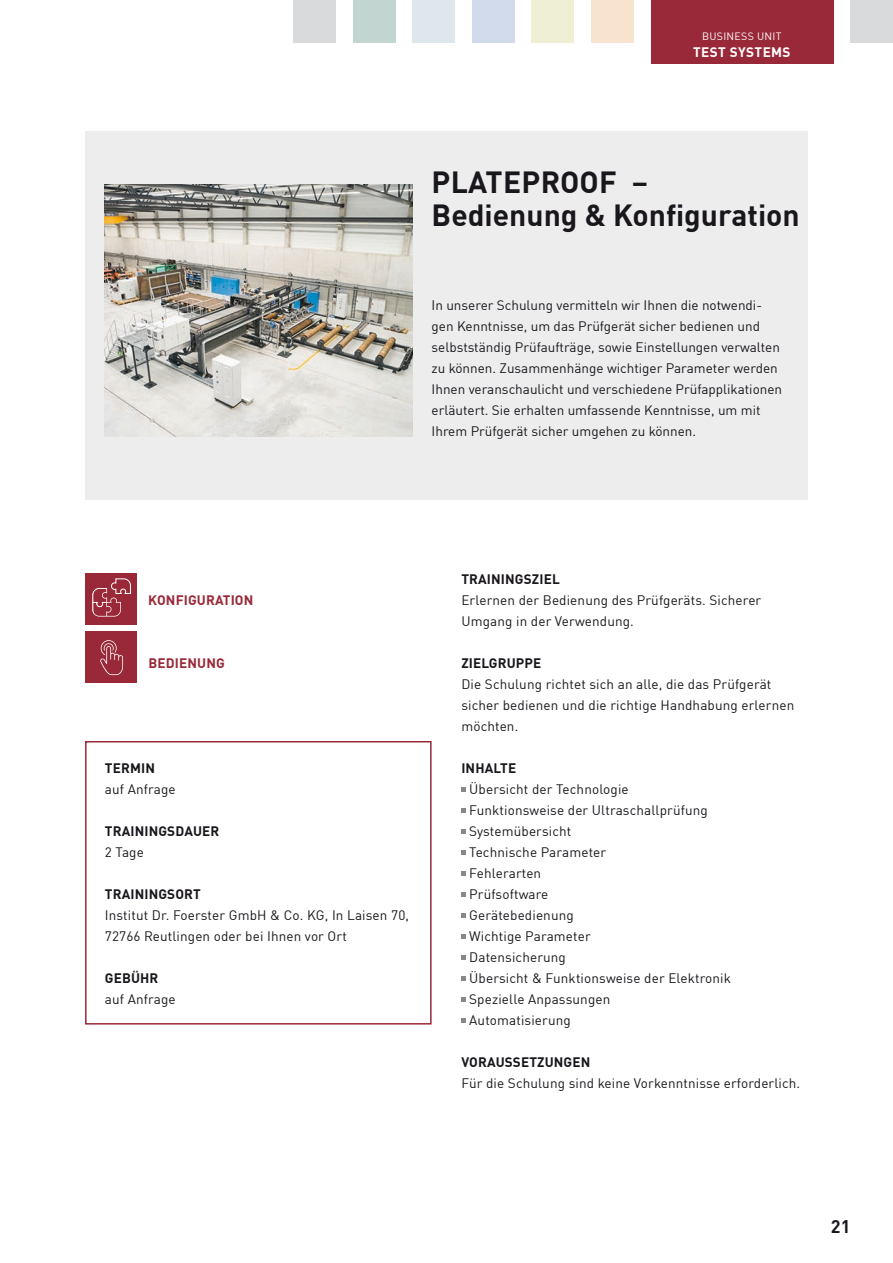
<style>
.page{position:relative;width:893px;height:1263px;background:#fff}
.page>*{position:absolute;margin:0;border:0;box-sizing:border-box;transform-origin:0 0}
.Header_1_capitel_letter_black_-16pt{font:700 30px "DIN Offc";color:#1a171c}
.Header_1_capitel_letter_black_-16pt-2{font:700 18px "DIN Offc";color:#1a171c}
.Header_1_capitel_letter_black_-16pt-3{font:13.5px/21px "DIN Offc";letter-spacing:.01em;color:#1a171c}
.Header_1_capitel_letter_black_-16pt-4{font:700 13.5px "DIN Offc";letter-spacing:.01em;color:#1a171c}
.Header_1_capitel_letter_black_-16pt-5{font:700 13.5px "DIN Offc";letter-spacing:.01em;color:#992939}
.Header_1_capitel_letter_black_-16pt-6{font:700 13.5px "DIN Offc";letter-spacing:.03em;color:#fff}
.Header_1_capitel_letter_black_-16pt-7{font:10.5px "DIN Offc";letter-spacing:.03em;color:#fff}
</style>
<div class="page">
<div style="left:651px;top:0;width:182px;height:64px;background:#992939"></div>
<div style="left:850px;top:0;width:43px;height:43px;background:#d9dadb"></div>
<div style="left:531px;top:0;width:43px;height:43px;background:#efefd4"></div>
<div style="left:412px;top:0;width:43px;height:43px;background:#dee8ec"></div>
<div style="left:591px;top:0;width:43px;height:43px;background:#f8e3ce"></div>
<div style="left:472px;top:0;width:42px;height:43px;background:#d1dbec"></div>
<div style="left:353px;top:0;width:42px;height:43px;background:#c2d5d1"></div>
<div style="left:293px;top:0;width:43px;height:43px;background:#d9dadb"></div>
<div style="left:85px;top:131px;width:723px;height:368px;background:#ededee"></div>
<svg style="left:461px;top:787px;width:5px;height:4px"></svg>
<svg style="left:461px;top:808px;width:5px;height:4px"></svg>
<svg style="left:461px;top:829px;width:5px;height:4px"></svg>
<svg style="left:461px;top:850px;width:5px;height:4px"></svg>
<svg style="left:461px;top:871px;width:5px;height:4px"></svg>
<svg style="left:461px;top:892px;width:5px;height:4px"></svg>
<svg style="left:461px;top:913px;width:5px;height:4px"></svg>
<svg style="left:461px;top:934px;width:5px;height:4px"></svg>
<svg style="left:461px;top:955px;width:5px;height:4px"></svg>
<svg style="left:461px;top:976px;width:5px;height:4px"></svg>
<svg style="left:461px;top:997px;width:5px;height:4px"></svg>
<svg style="left:461px;top:1018px;width:5px;height:4px"></svg>
<div style="left:85px;top:741px;width:347px;height:283px;border:2px solid #992939"></div>
<div style="left:85px;top:573px;width:51px;height:51px;background:#992939"></div>
<svg style="left:92px;top:578px;width:39px;height:39px"></svg>
<div style="left:85px;top:631px;width:51px;height:51px;background:#992939"></div>
<svg style="left:100px;top:640px;width:23px;height:35px"></svg>
<img style="left:105px;top:184px;width:307px;height:252px">
<p class="Header_1_capitel_letter_black_-16pt-7" style="left:702px;top:30px;width:81px">BUSINESS UNIT</p>
<p class="Header_1_capitel_letter_black_-16pt-6" style="left:693px;top:43px;width:99px">TEST SYSTEMS</p>
<p class="Header_1_capitel_letter_black_-16pt" style="left:432px;top:163px;width:218px">PLATEPROOF –</p>
<p class="Header_1_capitel_letter_black_-16pt" style="left:432px;top:196px;width:370px">Bedienung &amp; Konfiguration</p>
<p class="Header_1_capitel_letter_black_-16pt-3" style="left:432px;top:295px;width:352px">In unserer Schulung vermitteln wir Ihnen die notwendi&shy;gen Kenntnisse, um das Prüfgerät sicher bedienen und selbstständig Prüfaufträge, sowie Einstellungen verwalten zu können. Zusammenhänge wichtiger Parameter werden Ihnen veranschaulicht und verschiedene Prüfapplikationen erläutert. Sie erhalten umfassende Kenntnisse, um mit Ihrem Prüfgerät sicher umgehen zu können.</p>
<p class="Header_1_capitel_letter_black_-16pt-5" style="left:148px;top:591px;width:107px">KONFIGURATION</p>
<p class="Header_1_capitel_letter_black_-16pt-5" style="left:149px;top:654px;width:78px">BEDIENUNG</p>
<p class="Header_1_capitel_letter_black_-16pt-4" style="left:105px;top:759px;width:52px">TERMIN</p>
<p class="Header_1_capitel_letter_black_-16pt-3" style="left:105px;top:778px;width:72px">auf Anfrage</p>
<p class="Header_1_capitel_letter_black_-16pt-4" style="left:105px;top:822px;width:116px">TRAININGSDAUER</p>
<p class="Header_1_capitel_letter_black_-16pt-3" style="left:105px;top:841px;width:40px">2 Tage</p>
<p class="Header_1_capitel_letter_black_-16pt-4" style="left:105px;top:885px;width:97px">TRAININGSORT</p>
<p class="Header_1_capitel_letter_black_-16pt-3" style="left:105px;top:904px;width:306px">Institut Dr. Foerster GmbH &amp; Co. KG, In Laisen 70,<br>72766 Reutlingen oder bei Ihnen vor Ort</p>
<p class="Header_1_capitel_letter_black_-16pt-4" style="left:105px;top:969px;width:55px">GEBÜHR</p>
<p class="Header_1_capitel_letter_black_-16pt-3" style="left:105px;top:988px;width:72px">auf Anfrage</p>
<p class="Header_1_capitel_letter_black_-16pt-4" style="left:461px;top:570px;width:100px">TRAININGSZIEL</p>
<p class="Header_1_capitel_letter_black_-16pt-3" style="left:461px;top:589px;width:301px">Erlernen der Bedienung des Prüfgeräts. Sicherer<br>Umgang in der Verwendung.</p>
<p class="Header_1_capitel_letter_black_-16pt-4" style="left:461px;top:654px;width:81px">ZIELGRUPPE</p>
<p class="Header_1_capitel_letter_black_-16pt-3" style="left:461px;top:673px;width:334px">Die Schulung richtet sich an alle, die das Prüfgerät sicher bedienen und die richtige Handhabung erlernen möchten.</p>
<p class="Header_1_capitel_letter_black_-16pt-4" style="left:461px;top:759px;width:56px">INHALTE</p>
<p class="Header_1_capitel_letter_black_-16pt-3" style="left:469px;top:778px;width:161px">Übersicht der Technologie</p>
<p class="Header_1_capitel_letter_black_-16pt-3" style="left:469px;top:799px;width:240px">Funktionsweise der Ultraschallprüfung</p>
<p class="Header_1_capitel_letter_black_-16pt-3" style="left:469px;top:820px;width:104px">Systemübersicht</p>
<p class="Header_1_capitel_letter_black_-16pt-3" style="left:469px;top:841px;width:139px">Technische Parameter</p>
<p class="Header_1_capitel_letter_black_-16pt-3" style="left:469px;top:862px;width:73px">Fehlerarten</p>
<p class="Header_1_capitel_letter_black_-16pt-3" style="left:469px;top:883px;width:81px">Prüfsoftware</p>
<p class="Header_1_capitel_letter_black_-16pt-3" style="left:469px;top:904px;width:106px">Gerätebedienung</p>
<p class="Header_1_capitel_letter_black_-16pt-3" style="left:469px;top:925px;width:123px">Wichtige Parameter</p>
<p class="Header_1_capitel_letter_black_-16pt-3" style="left:469px;top:946px;width:98px">Datensicherung</p>
<p class="Header_1_capitel_letter_black_-16pt-3" style="left:469px;top:967px;width:263px">Übersicht &amp; Funktionsweise der Elektronik</p>
<p class="Header_1_capitel_letter_black_-16pt-3" style="left:469px;top:988px;width:143px">Spezielle Anpassungen</p>
<p class="Header_1_capitel_letter_black_-16pt-3" style="left:469px;top:1009px;width:103px">Automatisierung</p>
<p class="Header_1_capitel_letter_black_-16pt-4" style="left:461px;top:1053px;width:131px">VORAUSSETZUNGEN</p>
<p class="Header_1_capitel_letter_black_-16pt-3" style="left:461px;top:1072px;width:340px">Für die Schulung sind keine Vorkenntnisse erforderlich.</p>
<p class="Header_1_capitel_letter_black_-16pt-2" style="left:831px;top:1215px;width:21px">21</p>
</div>
